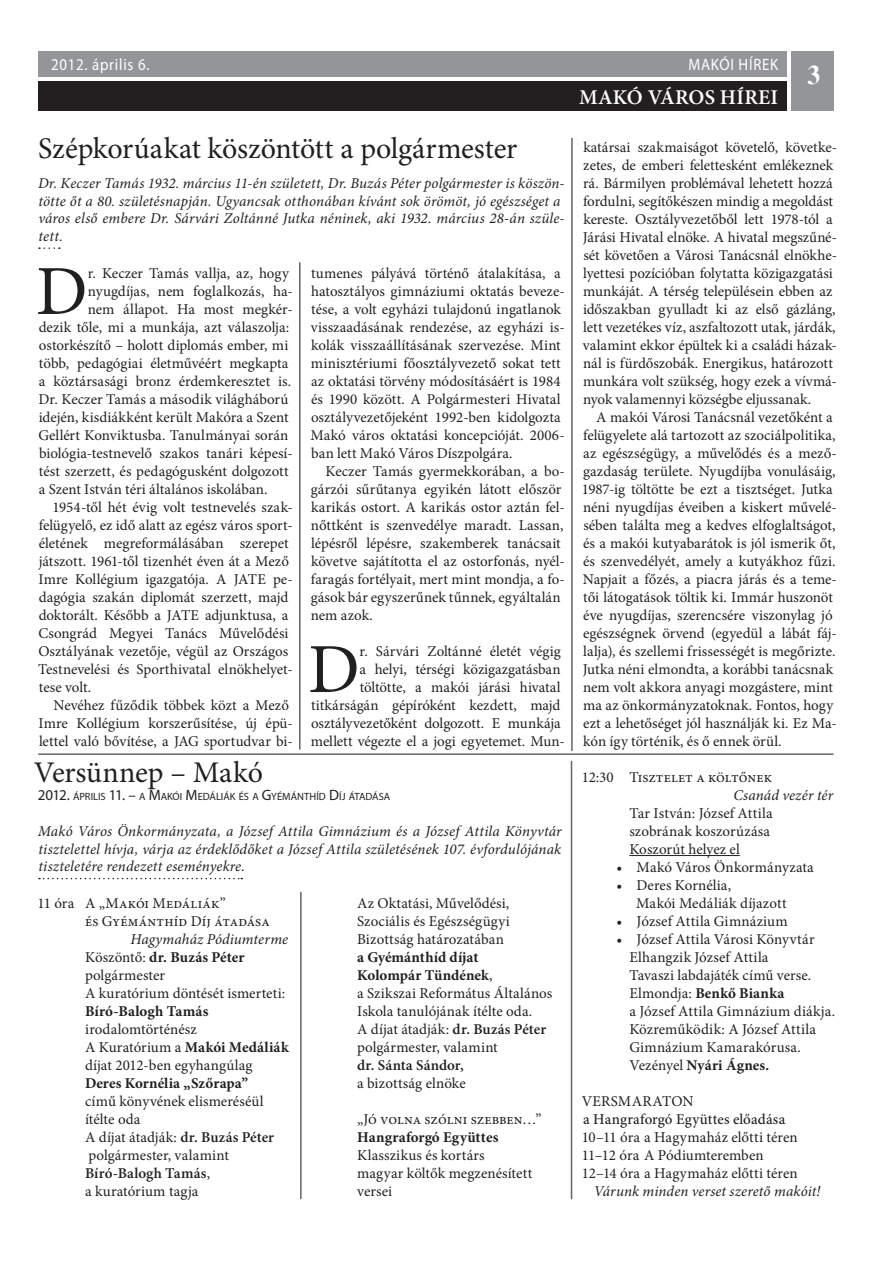
<style>
.page{position:relative;width:893px;height:1263px;background:#fff}
.page>*{position:absolute;margin:0;border:0;box-sizing:border-box;transform-origin:0 0}
.t1{font:70.35px "Minion Pro";color:#231f20}
.t2{font:30px "Minion Pro";letter-spacing:-.005em;color:#231f20}
.t3{font:700 27px "Times";color:#fff;scale:.95 1}
.t4{font:600 21px "Minion Pro";letter-spacing:.01em;color:#fff}
.t5{font:16.5px "Myriad Pro";letter-spacing:.05em;color:#fff;scale:.9 1}
.t6{font:15px/18px "Minion Pro";color:#231f20}
.t7{font:italic 15px/17.7px "Minion Pro";letter-spacing:.01em;color:#231f20}
.t8{font:15px/18px "Minion Pro";letter-spacing:.02em;color:#231f20}
.t9{font:700 15px "Minion Pro";letter-spacing:.005em;color:#231f20}
.t10{font:500 15px "Minion Pro";letter-spacing:.01em;color:#231f20}
.t11{font:600 15px "Minion Pro";letter-spacing:-.005em;color:#231f20}
.t12{font:10.5px "Myriad Pro";color:#231f20}
.s1{font-size:15px}
.s2{font-style:italic}
.s3{font-weight:700}
.s4{font-weight:600}
</style>
<div class="page">
<div style="left:38px;top:51px;width:749px;height:26px;background:#939598"></div>
<div style="left:38px;top:81px;width:749px;height:30px;background:#231f20"></div>
<div style="left:791px;top:51px;width:42px;height:60px;background:#939598"></div>
<svg style="left:39px;top:247px;width:21px;height:2px"></svg>
<hr style="left:299px;top:262px;width:2px;height:487px;background:#696365">
<hr style="left:571px;top:138px;width:2px;height:613px;background:#696365">
<hr style="left:38px;top:753px;width:795px;height:2px;background:#696365">
<hr style="left:629px;top:855px;width:111px;height:1px;background:#231f20">
<svg style="left:39px;top:878px;width:203px;height:1px"></svg>
<hr style="left:300px;top:892px;width:2px;height:307px;background:#696365">
<hr style="left:571px;top:761px;width:1px;height:438px;background:#696365">
<p class="t5" style="left:51px;top:54px;width:111px">2012. április 6.</p>
<p class="t5" style="left:689px;top:54px;width:101px">MAKÓI HÍREK</p>
<h3 class="t4" style="left:579px;top:82px;width:200px">Makó város hírei</h3>
<h3 class="t3" style="left:807px;top:59px;width:15px">3</h3>
<h2 class="t2" style="left:38px;top:128px;width:480px">Szépkorúakat köszöntött a polgármester</h2>
<p class="t7" style="left:38px;top:174px;width:528px">Dr. Keczer Tamás 1932. március 11-én született, Dr. Buzás Péter polgármester is köszön&shy;tötte őt a 80. születésnapján. Ugyancsak otthonában kívánt sok örömöt, jó egészséget a város első embere Dr. Sárvári Zoltánné Jutka néninek, aki 1932. március 28-án szüle&shy;tett.</p>
<h1 class="t1" style="left:36px;top:244px;width:53px">D</h1>
<p class="t6" style="left:88px;top:264px;width:203px">r. Keczer Tamás vallja, az, hogy</p>
<p class="t6" style="left:88px;top:282px;width:206px">nyugdíjas, nem foglalkozás, ha-</p>
<p class="t6" style="left:88px;top:300px;width:206px">nem állapot. Ha most megkér-</p>
<p class="t6" style="left:39px;top:318px;width:252px">dezik tőle, mi a munkája, azt válaszolja:</p>
<p class="t6" style="left:39px;top:336px;width:251px">ostorkészítő – holott diplomás ember, mi</p>
<p class="t6" style="left:39px;top:354px;width:251px">több, pedagógiai életművéért megkapta</p>
<p class="t6" style="left:39px;top:372px;width:254px">a köztársasági bronz érdemkeresztet is.</p>
<p class="t6" style="left:39px;top:390px;width:251px">Dr. Keczer Tamás a második világháború</p>
<p class="t6" style="left:39px;top:408px;width:251px">idején, kisdiákként került Makóra a Szent</p>
<p class="t6" style="left:38px;top:426px;width:252px">Gellért Konviktusba. Tanulmányai során</p>
<p class="t6" style="left:39px;top:444px;width:255px">biológia-testnevelő szakos tanári képesí-</p>
<p class="t6" style="left:39px;top:462px;width:251px">tést szerzett, és pedagógusként dolgozott</p>
<p class="t6" style="left:39px;top:480px;width:230px">a Szent István téri általános iskolában.</p>
<p class="t6" style="left:52px;top:498px;width:242px">1954-től hét évig volt testnevelés szak-</p>
<p class="t6" style="left:39px;top:516px;width:255px">felügyelő, ez idő alatt az egész város sport-</p>
<p class="t6" style="left:39px;top:534px;width:251px">életének megreformálásában szerepet</p>
<p class="t6" style="left:39px;top:552px;width:252px">játszott. 1961-től tizenhét éven át a Mező</p>
<p class="t6" style="left:38px;top:570px;width:256px">Imre Kollégium igazgatója. A JATE pe-</p>
<p class="t6" style="left:39px;top:588px;width:251px">dagógia szakán diplomát szerzett, majd</p>
<p class="t6" style="left:39px;top:606px;width:251px">doktorált. Később a JATE adjunktusa, a</p>
<p class="t6" style="left:38px;top:624px;width:252px">Csongrád Megyei Tanács Művelődési</p>
<p class="t6" style="left:38px;top:642px;width:251px">Osztályának vezetője, végül az Országos</p>
<p class="t6" style="left:38px;top:660px;width:256px">Testnevelési és Sporthivatal elnökhelyet-</p>
<p class="t6" style="left:39px;top:678px;width:54px">tese volt.</p>
<p class="t6" style="left:53px;top:696px;width:237px">Nevéhez fűződik többek közt a Mező</p>
<p class="t6" style="left:38px;top:714px;width:256px">Imre Kollégium korszerűsítése, új épü-</p>
<p class="t6" style="left:39px;top:732px;width:255px">lettel való bővítése, a JAG sportudvar bi-</p>
<p class="t6" style="left:311px;top:264px;width:256px">tumenes pályává történő átalakítása, a hatosztályos gimnáziumi oktatás beveze&shy;tése, a volt egyházi tulajdonú ingatlanok visszaadásának rendezése, az egyházi is&shy;kolák visszaállításának szervezése. Mint minisztériumi főosztályvezető sokat tett az oktatási törvény módosításáért is 1984 és 1990 között. A Polgármesteri Hivatal osztályvezetőjeként 1992-ben kidolgozta Makó város oktatási koncepcióját. 2006- ban lett Makó Város Díszpolgára.</p>
<p class="t6" style="left:311px;top:462px;width:255px;text-indent:15px">Keczer Tamás gyermekkorában, a bo&shy;gárzói sűrűtanya egyikén látott először karikás ostort. A karikás ostor aztán fel&shy;nőttként is szenvedélye maradt. Lassan, lépésről lépésre, szakemberek tanácsait követve sajátította el az ostorfonás, nyél&shy;faragás fortélyait, mert mint mondja, a fo&shy;gások bár egyszerűnek tűnnek, egyáltalán nem azok.</p>
<h1 class="t1" style="left:308px;top:622px;width:53px">D</h1>
<p class="t6" style="left:311px;top:642px;width:255px;text-align:right">r. Sárvári Zoltánné életét végig<br>a helyi, térségi közigazgatásban<br>töltötte, a makói járási hivatal titkárságán gépíróként kezdett, majd osztályvezetőként dolgozott. E munkája mellett végezte el a jogi egyetemet. Mun-</p>
<h2 class="t2" style="left:34px;top:752px;width:231px">Versünnep – Makó</h2>
<p class="t12" style="left:38px;top:790px;width:354px"><span class="s1">2012.</span> ÁPRILIS <span class="s1">11. –</span> A <span class="s1">M</span>AKÓI <span class="s1">M</span>EDÁLIÁK ÉS A <span class="s1">G</span>YÉMÁNTHÍD <span class="s1">D</span> ÍJ ÁTADÁSA</p>
<p class="t7" style="left:38px;top:822px;width:525px;text-align:justify">Makó Város Önkormányzata, a József Attila Gimnázium és a József Attila Könyvtár tisztelettel hívja, várja az érdeklődőket a József Attila születésének 107. évfordulójának tiszteletére rendezett eseményekre.</p>
<p class="t6" style="left:85px;top:894px;width:186px;text-indent:-48px">11 óra A „Makói Medáliák”<br>és Gyémánthíd Díj átadása</p>
<p class="t8" style="left:85px;top:930px;width:205px;text-indent:45px"><span class="s2">Hagymaház Pódiumterme<br></span>Köszöntő: <span class="s3">dr. Buzás Péter </span>polgármester<br>A kuratórium döntését ismerteti:</p>
<p class="t9" style="left:85px;top:1001px;width:125px">Bíró-Balogh Tamás</p>
<p class="t6" style="left:85px;top:1020px;width:205px">irodalomtörténész<br>A Kuratórium a <span class="s3">Makói Medáliák </span>díjat 2012-ben egyhangúlag</p>
<p class="t9" style="left:85px;top:1073px;width:165px">Deres Kornélia „Szőrapa”</p>
<p class="t6" style="left:85px;top:1092px;width:191px">című könyvének elismeréséül ítélte oda<br>A díjat átadják: <span class="s4">dr. Buzás Péter </span>polgármester, valamint<br><span class="s4">Bíró-Balogh Tamás</span>,<br>a kuratórium tagja</p>
<p class="t6" style="left:357px;top:894px;width:154px;text-align:justify">Az Oktatási, Művelődési, Szociális és Egészségügyi Bizottság határozatában</p>
<p class="t6" style="left:357px;top:948px;width:197px"><span class="s3">a Gyémánthíd díjat<br>Kolompár Tündének</span>,<br>a Szikszai Református Általános<br>Iskola tanulójának ítélte oda.<br>A díjat átadják: <span class="s4">dr. Buzás Péter </span>polgármester, valamint</p>
<p class="t11" style="left:357px;top:1055px;width:108px">dr. Sánta Sándor,</p>
<p class="t6" style="left:357px;top:1074px;width:110px">a bizottság elnöke</p>
<p class="t6" style="left:357px;top:1110px;width:186px">„Jó volna szólni szebben…”</p>
<p class="t9" style="left:357px;top:1127px;width:143px">Hangraforgó Együttes</p>
<p class="t6" style="left:357px;top:1146px;width:177px">Klasszikus és kortárs magyar költők megzenésített versei</p>
<p class="t6" style="left:583px;top:138px;width:256px">katársai szakmaiságot követelő, követke&shy;zetes, de emberi felettesként emlékeznek rá. Bármilyen problémával lehetett hozzá fordulni, segítőkészen mindig a megoldást kereste. Osztályvezetőből lett 1978-tól a Járási Hivatal elnöke. A hivatal megszűné&shy;sét követően a Városi Tanácsnál elnökhe&shy;lyettesi pozícióban folytatta közigazgatási munkáját. A térség településein ebben az időszakban gyulladt ki az első gázláng, lett vezetékes víz, aszfaltozott utak, járdák, valamint ekkor épültek ki a családi házak&shy;nál is fürdőszobák. Energikus, határozott munkára volt szükség, hogy ezek a vívmá&shy;nyok valamennyi községbe eljussanak.</p>
<p class="t6" style="left:582px;top:408px;width:257px;text-indent:14px">A makói Városi Tanácsnál vezetőként a felügyelete alá tartozott az szociálpolitika, az egészségügy, a művelődés és a mező&shy;gazdaság területe. Nyugdíjba vonulásáig, 1987-ig töltötte be ezt a tisztséget. Jutka néni nyugdíjas éveiben a kiskert művelé&shy;sében találta meg a kedves elfoglaltságot, és a makói kutyabarátok is jól ismerik őt, és szenvedélyét, amely a kutyákhoz fűzi.<br>Napjait a főzés, a piacra járás és a teme&shy;tői látogatások töltik ki. Immár huszonöt éve nyugdíjas, szerencsére viszonylag jó egészségnek örvend (egyedül a lábát fáj&shy;lalja), és szellemi frissességét is megőrizte.<br>Jutka néni elmondta, a korábbi tanácsnak nem volt akkora anyagi mozgástere, mint ma az önkormányzatoknak. Fontos, hogy ezt a lehetőséget jól használják ki. Ez Ma&shy;kón így történik, és ő ennek örül.</p>
<p class="t6" style="left:582px;top:768px;width:192px">12:30 Tisztelet a költőnek</p>
<p class="t7" style="left:734px;top:786px;width:101px">Csanád vezér tér</p>
<p class="t6" style="left:629px;top:804px;width:145px">Tar István: József Attila szobrának koszorúzása<br>Koszorút helyez el</p>
<p class="t6" style="left:616px;top:858px;width:199px">• Makó Város Önkormányzata</p>
<p class="t6" style="left:636px;top:876px;width:152px;text-indent:-20px">• Deres Kornélia,<br>Makói Medáliák díjazott</p>
<p class="t6" style="left:616px;top:912px;width:173px">• József Attila Gimnázium</p>
<p class="t6" style="left:629px;top:930px;width:207px;text-indent:-13px">• József Attila Városi Könyvtár<br>Elhangzik József Attila<br>Tavaszi labdajáték című verse.<br>Elmondja: <span class="s3">Benkő Bianka<br></span>a József Attila Gimnázium diákja.<br>Közreműködik: A József Attila<br>Gimnázium Kamarakórusa.<br>Vezényel <span class="s3">Nyári Ágnes.</span></p>
<p class="t6" style="left:582px;top:1092px;width:113px">VERSMARATON</p>
<p class="t10" style="left:583px;top:1109px;width:204px">a Hangraforgó Együttes előadása</p>
<p class="t6" style="left:582px;top:1128px;width:217px">10–11 óra a Hagymaház előtti téren<br>11–12 óra A Pódiumteremben<br>12–14 óra a Hagymaház előtti téren</p>
<p class="t7" style="left:594px;top:1182px;width:228px">Várunk minden verset szerető makóit!</p>
</div>
